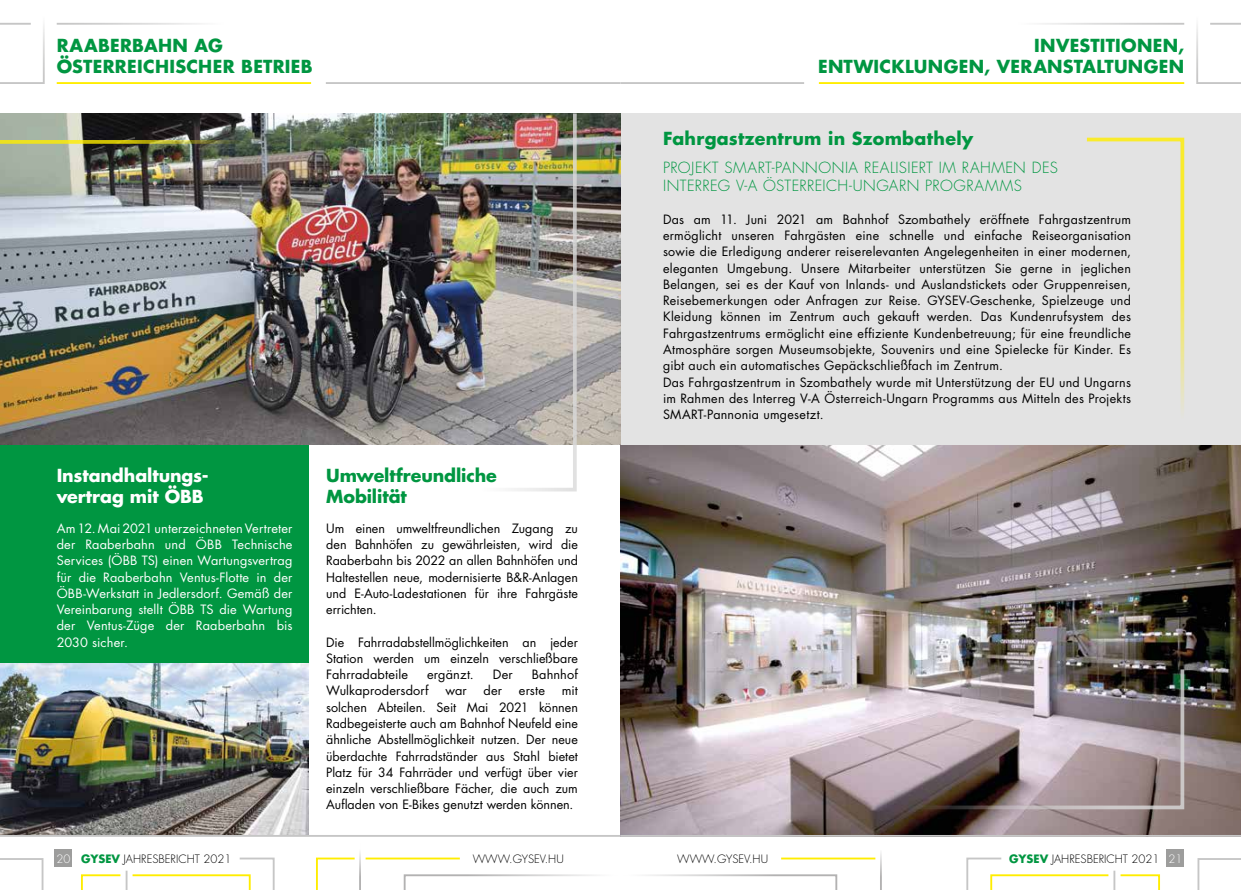
<style>
.page{position:relative;width:1241px;height:890px;background:#fff}
.page>*{position:absolute;margin:0;border:0;box-sizing:border-box;transform-origin:0 0}
.t1{font:700 17.5px/21px "Futura LT Pro";letter-spacing:.015em;color:#009641;text-align:right}
.t2{font:700 17.5px/21px "Futura LT Pro";letter-spacing:-.005em;color:#fff}
.t3{font:700 17.5px/21px "Futura LT Pro";letter-spacing:-.005em;color:#009641}
.t4{font:300 15px/18px "Futura LT Pro";letter-spacing:.03em;color:#009641}
.t5{font:12.5px/16.2px "Futura LT Pro";letter-spacing:.015em;color:#000;text-align:justify}
.t6{font:12.5px/16.2px "Futura LT Pro";letter-spacing:.01em;color:#fff;text-align:justify}
.t7{font:300 11.25px "Futura LT Pro";color:#000}
.s1{color:#fff}
.s2{font-weight:700;color:#009641}
</style>
<div class="page">
<div style="left:620px;top:113px;width:620px;height:332px;background:#e3e3e3"></div>
<div style="left:0;top:419px;width:308px;height:243px;background:#009641"></div>
<img style="left:0;top:663px;width:308px;height:171px">
<img style="left:0;top:113px;width:620px;height:332px">
<img style="left:620px;top:445px;width:620px;height:389px">
<img style="left:479px;top:113px;width:99px;height:379px">
<svg style="left:0;top:140px;width:243px;height:4px"></svg>
<svg style="left:1086px;top:137px;width:99px;height:274px"></svg>
<svg style="left:877px;top:668px;width:308px;height:142px;background:#a09296"></svg>
<div style="left:55px;top:849px;width:17px;height:17px;background:#9d9d9c"></div>
<svg style="left:403px;top:874px;width:435px;height:15px"></svg>
<hr style="left:365px;top:857px;width:95px;height:2px;background:#ffed00">
<hr style="left:781px;top:857px;width:94px;height:2px;background:#ffed00">
<hr style="left:359px;top:842px;width:2px;height:47px;background:#b3b2b2">
<hr style="left:879px;top:849px;width:2px;height:40px;background:#b3b2b2">
<svg style="left:316px;top:857px;width:39px;height:32px"></svg>
<svg style="left:0;top:858px;width:44px;height:31px"></svg>
<svg style="left:1197px;top:858px;width:43px;height:31px"></svg>
<svg style="left:81px;top:857px;width:194px;height:32px"></svg>
<svg style="left:966px;top:857px;width:194px;height:32px"></svg>
<div style="left:1166px;top:849px;width:17px;height:17px;background:#9d9d9c"></div>
<hr style="left:0;top:834px;width:620px;height:2px;background:#c6c6c6">
<hr style="left:620px;top:834px;width:620px;height:2px;background:#c6c6c6">
<hr style="left:1209px;top:23px;width:31px;height:2px;background:#c6c6c6">
<hr style="left:1196px;top:82px;width:44px;height:2px;background:#c6c6c6">
<hr style="left:620px;top:82px;width:184px;height:2px;background:#c6c6c6">
<hr style="left:818px;top:82px;width:365px;height:2px;background:#ffed00">
<hr style="left:0;top:23px;width:31px;height:2px;background:#c6c6c6">
<hr style="left:0;top:82px;width:44px;height:2px;background:#c6c6c6">
<hr style="left:326px;top:82px;width:294px;height:2px;background:#c6c6c6">
<hr style="left:57px;top:82px;width:254px;height:2px;background:#ffed00">
<h1 class="t1" style="left:57px;top:34px;width:257px;text-align:left">RAABERBAHN AG<br>ÖSTERREICHISCHER BETRIEB</h1>
<h1 class="t2" style="left:57px;top:464px;width:152px">Instandhaltungs&shy;vertrag mit ÖBB</h1>
<p class="t6" style="left:57px;top:520px;width:237px">Am 12. Mai 2021 unterzeichneten Vertreter der Raaberbahn und ÖBB Technische Services (ÖBB TS) einen Wartungsvertrag für die Raaberbahn Ventus-Flotte in der ÖBB-Werkstatt in Jedlersdorf. Gemäß der Vereinbarung stellt ÖBB TS die Wartung der Ventus-Züge der Raaberbahn bis 2030 sicher.</p>
<h1 class="t3" style="left:326px;top:464px;width:172px">Umweltfreundliche<br>Mobilität</h1>
<p class="t5" style="left:326px;top:520px;width:253px">Um einen umweltfreundlichen Zugang zu den Bahnhöfen zu gewährleisten, wird die Raaberbahn bis 2022 an allen Bahnhöfen und Haltestellen neue, modernisierte B&amp;R-Anlagen und E-Auto-Ladestationen für ihre Fahrgäste errichten.</p>
<p class="t5" style="left:326px;top:633px;width:253px">Die Fahrradabstellmöglichkeiten an jeder Station werden um einzeln verschließbare Fahrradabteile</p>
<p class="t5" style="left:427px;top:666px;width:48px">ergänzt.</p>
<p class="t5" style="left:493px;top:666px;width:21px">Der</p>
<p class="t5" style="left:531px;top:666px;width:48px">Bahnhof</p>
<p class="t5" style="left:326px;top:682px;width:104px">Wulkaprodersdorf</p>
<p class="t5" style="left:445px;top:682px;width:23px">war</p>
<p class="t5" style="left:483px;top:682px;width:20px">der</p>
<p class="t5" style="left:519px;top:682px;width:28px">erste</p>
<p class="t5" style="left:326px;top:682px;width:253px;text-indent:235px">mit solchen Abteilen. Seit Mai 2021 können Radbegeisterte auch am Bahnhof Neufeld eine ähnliche Abstellmöglichkeit nutzen. Der neue überdachte Fahrradständer aus Stahl bietet Platz für 34 Fahrräder und verfügt über vier einzeln verschließbare Fächer, die auch zum Aufladen von E-Bikes genutzt werden können.</p>
<h1 class="t1" style="left:817px;top:34px;width:367px">INVESTITIONEN,<br>ENTWICKLUNGEN, VERANSTALTUNGEN</h1>
<h1 class="t1" style="left:663px;top:127px;width:312px">Fahrgastzentrum in Szombathely</h1>
<p class="t4" style="left:663px;top:159px;width:396px">PROJEKT SMART-PANNONIA REALISIERT IM RAHMEN DES<br>INTERREG V-A ÖSTERREICH-UNGARN PROGRAMMS</p>
<p class="t5" style="left:663px;top:211px;width:469px;text-align:left">Das am 11. Juni 2021 am Bahnhof Szombathely eröffnete Fahrgastzentrum ermöglicht unseren Fahrgästen eine schnelle und einfache Reiseorganisation sowie die Erledigung anderer reiserelevanten Angelegenheiten in einer modernen, eleganten Umgebung. Unsere Mitarbeiter unterstützen Sie gerne in jeglichen Belangen, sei es der Kauf von Inlands- und Auslandstickets oder Gruppenreisen, Reisebemerkungen oder Anfragen zur Reise. GYSEV-Geschenke, Spielzeuge und Kleidung können im Zentrum auch gekauft werden. Das Kundenrufsystem des Fahrgastzentrums ermöglicht eine effiziente Kundenbetreuung; für eine freundliche Atmosphäre sorgen Museumsobjekte, Souvenirs und eine Spielecke für Kinder. Es gibt auch ein automatisches Gepäckschließfach im Zentrum.<br>Das Fahrgastzentrum in Szombathely wurde mit Unterstützung der EU und Ungarns im Rahmen des Interreg V-A Österreich-Ungarn Programms aus Mitteln des Projekts SMART-Pannonia umgesetzt.</p>
<p class="t7" style="left:56px;top:851px;width:176px"><span class="s1">20</span> <span class="s2">GYSEV</span> JAHRESBERICHT 2021</p>
<p class="t7" style="left:473px;top:851px;width:92px">WWW.GYSEV.HU</p>
<p class="t7" style="left:677px;top:851px;width:92px">WWW.GYSEV.HU</p>
<p class="t7" style="left:1009px;top:851px;width:174px"><span class="s2">GYSEV</span> JAHRESBERICHT 2021 <span class="s1">21</span></p>
</div>
